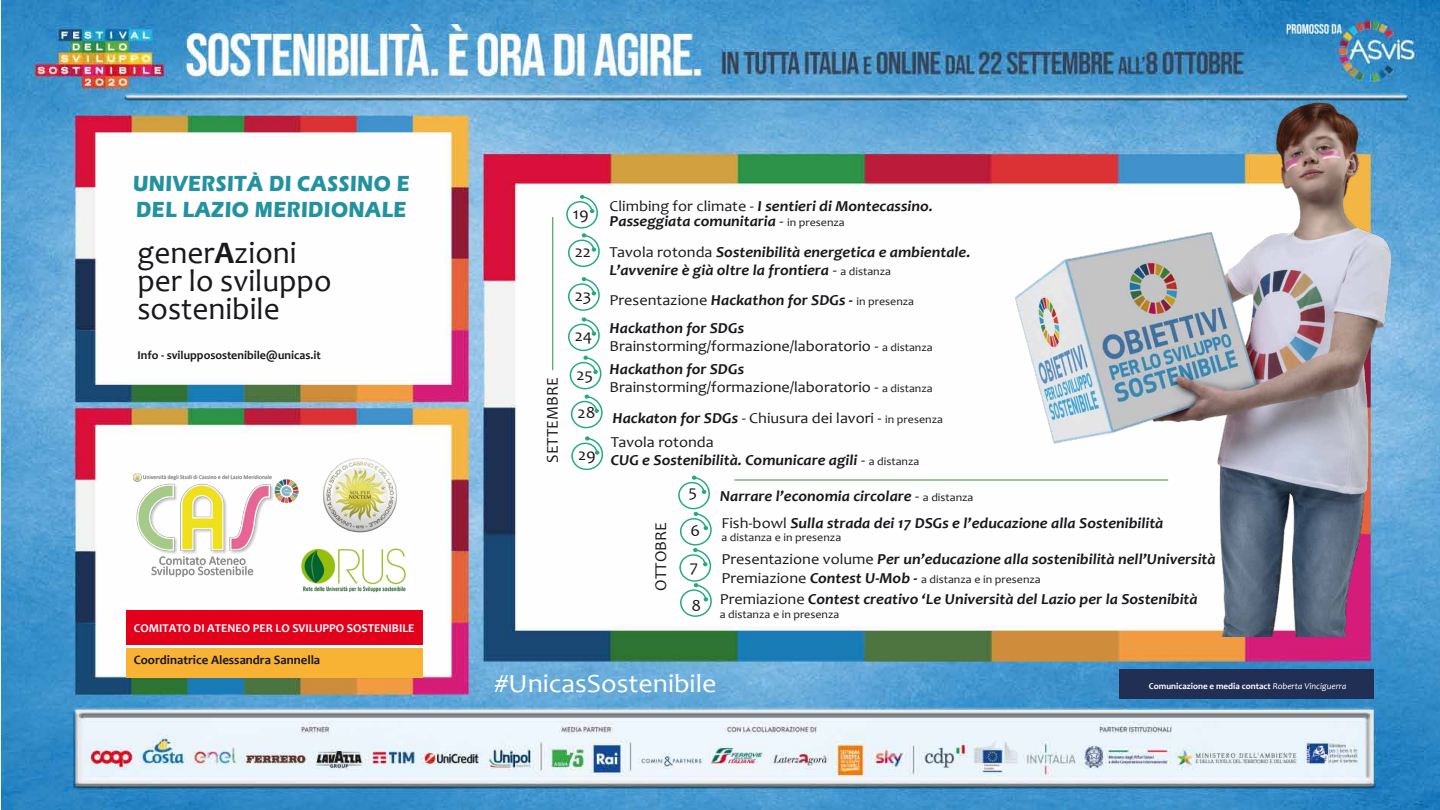
<style>
.page{position:relative;width:1440px;height:810px;background:#fff}
.page>*{position:absolute;margin:0;border:0;box-sizing:border-box;transform-origin:0 0}
.t1{font:31.5px/27.8px "Candara";color:#1a171c}
.t2{font:26.25px "Candara";color:#fff;scale:1.06 1}
.t3{font:700 22.5px/26.2px "Eras ITC";letter-spacing:.025em;color:#2292a0;scale:.87 1}
.t4{font:16.58px "Candara";color:#1a171c;scale:1.06 1}
.t5{font:16.5px "Candara";color:#1a171c}
.t6{font:italic 700 15.23px/18.3px "Candara";color:#1a171c;scale:1.06 1}
.t7{font:15.23px/18.3px "Candara";color:#1a171c;scale:1.06 1}
.t8{font:700 12.75px "Candara";color:#1a171c}
.t9{font:700 12px "Candara";color:#fff}
.t10{font:700 12px "Candara";color:#1a171c}
.t11{font:11.25px "Candara";color:#1a171c;scale:1.06 1}
.t12{font:700 9px "Candara";color:#fff}
.s1{font-weight:700}
.s2{font-weight:400;font-style:normal}
.s3{font-weight:400;font-style:normal;font-size:11.25px}
.s4{font-weight:400;font-style:normal;font-size:16.58px}
.s5{font-weight:700;font-style:italic}
.s6{font-size:11.25px}
.s7{font-size:15.23px}
.s8{font-weight:700;font-style:italic;font-size:15.23px}
.s9{font-weight:400;font-style:italic}
</style>
<div class="page">
<img style="left:1px;top:1px;width:1438px;height:808px">
<svg style="left:566px;top:195px;width:33px;height:72px"></svg>
<svg style="left:568px;top:277px;width:31px;height:34px"></svg>
<svg style="left:568px;top:317px;width:34px;height:111px"></svg>
<svg style="left:571px;top:436px;width:32px;height:34px"></svg>
<svg style="left:678px;top:475px;width:33px;height:141px"></svg>
<div style="left:126px;top:610px;width:296px;height:34px;background:#e2001a"></div>
<div style="left:126px;top:647px;width:296px;height:30px;background:#f8b334"></div>
<img style="left:134px;top:473px;width:165px;height:103px">
<img style="left:297px;top:543px;width:112px;height:52px">
<img style="left:322px;top:457px;width:75px;height:75px">
<div style="left:1119px;top:668px;width:254px;height:30px;background:#202f53"></div>
<img style="left:1015px;top:96px;width:375px;height:540px">
<h3 class="t3" style="left:133px;top:170px;width:319px">UNIVERSITÀ DI CASSINO E<br>DEL LAZIO MERIDIONALE</h3>
<h1 class="t1" style="left:137px;top:239px;width:195px">gener<span class="s1">A</span>zioni per lo sviluppo sostenibile</h1>
<p class="t10" style="left:137px;top:348px;width:185px">Info - svilupposostenibile@unicas.it</p>
<p class="t9" style="left:134px;top:620px;width:282px">COMITATO DI ATENEO PER LO SVILUPPO SOSTENIBILE</p>
<p class="t8" style="left:134px;top:652px;width:188px">Coordinatrice Alessandra Sannella</p>
<p class="t5" style="left:542px;top:462px;width:86px;rotate:-90deg">SETTEMBRE</p>
<p class="t4" style="left:573px;top:203px;width:16px">19</p>
<p class="t6" style="left:609px;top:198px;width:306px;line-height:15px"><span class="s2">Climbing for climate -</span> I sentieri di Montecassino.<br>Passeggiata comunitaria <span class="s2">-</span> <span class="s3">in presenza</span></p>
<p class="t6" style="left:609px;top:242px;width:342px;text-indent:-35px"><span class="s4">22</span> <span class="s2">Tavola rotonda</span> Sostenibilità energetica e ambientale.<br>L’avvenire è già oltre la frontiera <span class="s2">-</span> <span class="s3">a distanza</span></p>
<p class="t6" style="left:574px;top:291px;width:322px"><sup>23</sup> <span class="s2">Presentazione</span> Hackathon for SDGs - <span class="s3">in presenza</span></p>
<p class="t4" style="left:574px;top:325px;width:18px">24</p>
<p class="t7" style="left:609px;top:318px;width:306px"><span class="s5">Hackathon for SDGs<br></span>Brainstorming/formazione/laboratorio - <span class="s6">a distanza</span></p>
<p class="t4" style="left:576px;top:363px;width:17px">25</p>
<p class="t7" style="left:577px;top:408px;width:346px"><sup>28</sup> <span class="s5">Hackaton for SDGs</span> - Chiusura dei lavori - <span class="s6">in presenza</span></p>
<p class="t4" style="left:578px;top:444px;width:18px">29</p>
<p class="t7" style="left:609px;top:359px;width:306px"><span class="s5">Hackathon for SDGs<br></span>Brainstorming/formazione/laboratorio - <span class="s6">a distanza</span></p>
<p class="t6" style="left:610px;top:432px;width:293px"><span class="s2">Tavola rotonda<br></span>CUG e Sostenibilità. Comunicare agili <span class="s2">-</span> <span class="s3">a distanza</span></p>
<p class="t4" style="left:688px;top:481px;width:10px">5</p>
<p class="t6" style="left:719px;top:486px;width:241px">Narrare l’economia circolare <span class="s2">-</span> <span class="s3">a distanza</span></p>
<p class="t4" style="left:690px;top:519px;width:11px">6</p>
<p class="t6" style="left:721px;top:513px;width:418px"><span class="s2">Fish-bowl</span> Sulla strada dei 17 DSGs e l’educazione alla Sostenibilità</p>
<p class="t11" style="left:721px;top:530px;width:114px">a distanza e in presenza</p>
<p class="t5" style="left:650px;top:590px;width:69px;rotate:-90deg">OTTOBRE</p>
<p class="t6" style="left:721px;top:549px;width:467px"><span class="s2">Presentazione volume</span> Per un’educazione alla sostenibilità nell’Università</p>
<p class="t11" style="left:721px;top:571px;width:303px"><span class="s7">Premiazione</span> <span class="s8">Contest U-Mob -</span> a distanza e in presenza</p>
<p class="t6" style="left:691px;top:589px;width:479px"><span class="s4">8</span> <span class="s2">Premiazione</span> Contest creativo ‘Le Università del Lazio per la Sostenibità</p>
<p class="t11" style="left:719px;top:606px;width:114px">a distanza e in presenza</p>
<p class="t4" style="left:689px;top:556px;width:9px">7</p>
<h2 class="t2" style="left:494px;top:666px;width:211px">#UnicasSostenibile</h2>
<p class="t12" style="left:1148px;top:680px;width:199px">Comunicazione e media contact <span class="s9">Roberta Vinciguerra</span></p>
</div>
